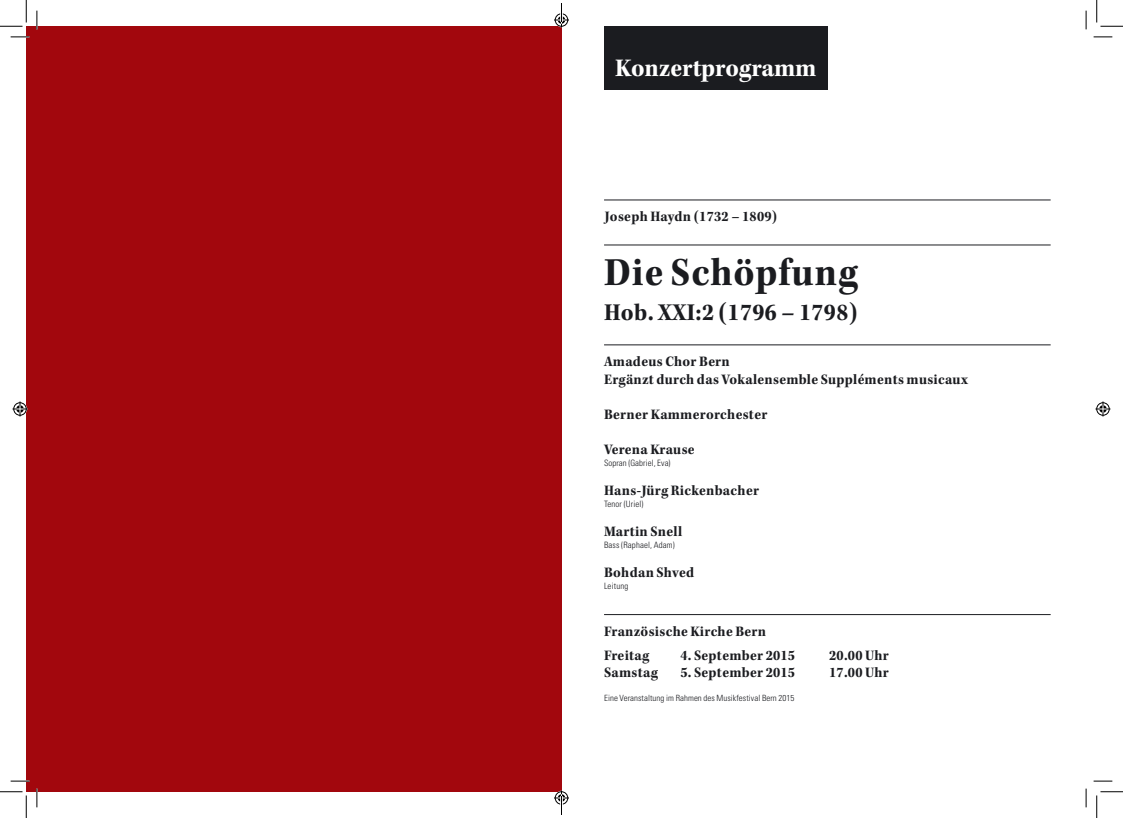
<style>
.page{position:relative;width:1123px;height:818px;background:#fff}
.page>*{position:absolute;margin:0;border:0;box-sizing:border-box;transform-origin:0 0}
.t1{font:41.25px "Kepler Std Bold Scn";letter-spacing:.02em;color:#1b1c20}
.t2{font:26.25px "Kepler Std Bold Scn";letter-spacing:-.005em;color:#fff}
.t3{font:25px "Kepler Std Bold Scn";letter-spacing:.02em;color:#1b1c20}
.t4{font:15px/23.5px "Kepler Std Bold Scn";letter-spacing:.02em;color:#1b1c20}
.t5{font:300 condensed 8.75px "Univers LT Std";letter-spacing:.02em;color:#1b1c20}
.t6{font:300 condensed 8.62px "Univers LT Std";letter-spacing:.005em;color:#1b1c20}
</style>
<div class="page">
<div style="left:26px;top:26px;width:535px;height:766px;background:#a2070d"></div>
<hr style="left:604px;top:200px;width:446px;height:1px;background:#1b1c20">
<hr style="left:604px;top:245px;width:446px;height:1px;background:#1b1c20">
<hr style="left:604px;top:345px;width:446px;height:1px;background:#1b1c20">
<hr style="left:604px;top:614px;width:446px;height:1px;background:#1b1c20">
<div style="left:604px;top:26px;width:223px;height:58px;background:#1b1c20"></div>
<div style="left:604px;top:52px;width:223px;height:38px;background:#1b1c20"></div>
<svg style="left:11px;top:36px;width:18px;height:2px"></svg>
<svg style="left:1093px;top:36px;width:19px;height:2px"></svg>
<svg style="left:11px;top:780px;width:18px;height:2px"></svg>
<svg style="left:1093px;top:780px;width:19px;height:2px"></svg>
<svg style="left:36px;top:11px;width:2px;height:18px"></svg>
<svg style="left:36px;top:788px;width:2px;height:19px"></svg>
<svg style="left:1085px;top:11px;width:1px;height:18px"></svg>
<svg style="left:1085px;top:788px;width:1px;height:19px"></svg>
<svg style="left:0;top:0;width:27px;height:27px"></svg>
<svg style="left:0;top:791px;width:27px;height:27px"></svg>
<svg style="left:1096px;top:0;width:27px;height:27px"></svg>
<svg style="left:1096px;top:791px;width:27px;height:27px"></svg>
<svg style="left:13px;top:401px;width:15px;height:15px"></svg>
<svg style="left:1095px;top:401px;width:15px;height:15px"></svg>
<svg style="left:554px;top:3px;width:15px;height:25px"></svg>
<svg style="left:554px;top:790px;width:15px;height:25px"></svg>
<h2 class="t2" style="left:615px;top:53px;width:203px">Konzertprogramm</h2>
<p class="t4" style="left:605px;top:205px;width:174px">Joseph Haydn (1732 – 1809)</p>
<h1 class="t1" style="left:604px;top:249px;width:255px">Die Schöpfung</h1>
<h3 class="t3" style="left:604px;top:298px;width:255px">Hob. XXI:2 (1796 – 1798)</h3>
<p class="t4" style="left:604px;top:353px;width:365px;line-height:17.6px">Amadeus Chor Bern<br>Ergänzt durch das Vokalensemble Suppléments musicaux</p>
<p class="t4" style="left:604px;top:403px;width:165px">Berner Kammerorchester</p>
<p class="t4" style="left:604px;top:438px;width:92px">Verena Krause</p>
<p class="t5" style="left:604px;top:457px;width:68px">Sopran (Gabriel, Eva)</p>
<p class="t4" style="left:604px;top:479px;width:156px">Hans-Jürg Rickenbacher</p>
<p class="t5" style="left:604px;top:499px;width:41px">Tenor (Uriel)</p>
<p class="t4" style="left:604px;top:520px;width:80px">Martin Snell</p>
<p class="t5" style="left:604px;top:540px;width:72px">Bass (Raphael, Adam)</p>
<p class="t4" style="left:604px;top:561px;width:92px">Bohdan Shved</p>
<p class="t5" style="left:604px;top:581px;width:26px">Leitung</p>
<p class="t4" style="left:604px;top:620px;width:164px">Französische Kirche Bern<br>Freitag</p>
<p class="t4" style="left:680px;top:644px;width:116px">4. September 2015</p>
<p class="t4" style="left:829px;top:644px;width:61px">20.00 Uhr</p>
<p class="t4" style="left:604px;top:661px;width:55px">Samstag</p>
<p class="t4" style="left:680px;top:661px;width:116px">5. September 2015</p>
<p class="t4" style="left:829px;top:661px;width:61px">17.00 Uhr</p>
<p class="t6" style="left:604px;top:693px;width:192px">Eine Veranstaltung im Rahmen des Musikfestival Bern 2015</p>
</div>
